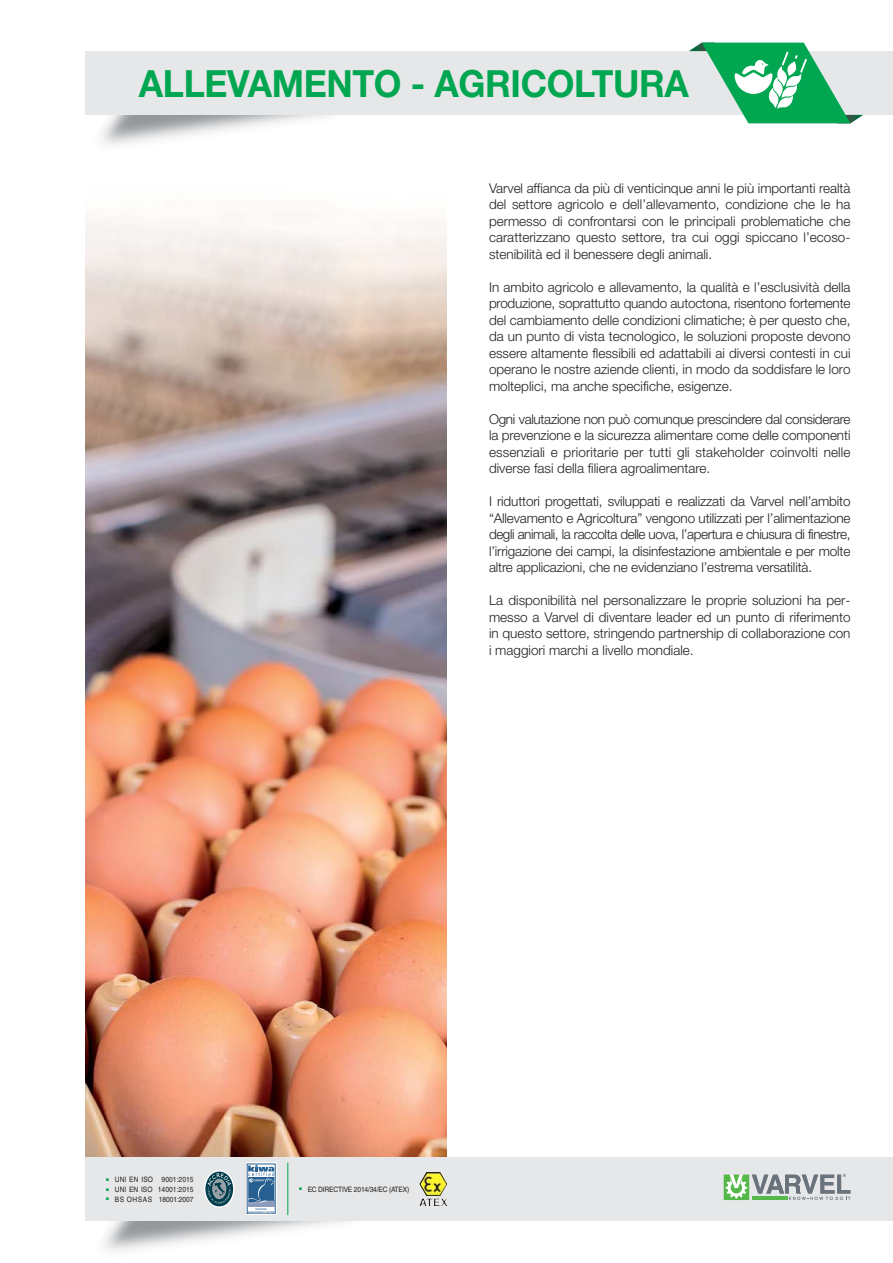
<style>
.page{position:relative;width:893px;height:1263px;background:#fff}
.page>*{position:absolute;margin:0;border:0;box-sizing:border-box;transform-origin:0 0}
.t1{font:700 37.5px "Helvetica Neue";letter-spacing:-.01em;color:#00a650;scale:.95 1}
.t2{font:300 13.5px/16.5px "Helvetica Neue";color:#231f20;text-align:justify}
.t3{font:7.35px "Helvetica";letter-spacing:.01em;color:#231f20;scale:.9 1}
.t4{font:7.35px "Helvetica";letter-spacing:-.025em;color:#231f20;scale:.9 1}
.t5{font:700 2.55px/3.2px "Calibri";letter-spacing:.03em;color:#275f90;text-align:center}
</style>
<div class="page">
<img style="left:85px;top:536px;width:361px;height:621px">
<img style="left:85px;top:219px;width:362px;height:317px">
<img style="left:85px;top:212px;width:361px;height:146px">
<div style="left:86px;top:51px;width:807px;height:64px;background:#e6e7e8"></div>
<svg style="left:689px;top:43px;width:174px;height:80px"></svg>
<div style="left:85px;top:1157px;width:808px;height:63px;background:#e6e7e8"></div>
<svg style="left:246px;top:1163px;width:30px;height:2px"></svg>
<hr style="left:287px;top:1163px;width:1px;height:52px;background:#00a650">
<svg style="left:204px;top:1165px;width:85px;height:51px"></svg>
<svg style="left:724px;top:1174px;width:126px;height:26px"></svg>
<h1 class="t1" style="left:139px;top:70px;width:580px">ALLEVAMENTO - AGRICOLTURA</h1>
<p class="t2" style="left:489px;top:181px;width:363px">Varvel affianca da più di venticinque anni le più importanti realtà del settore agricolo e dell’allevamento, condizione che le ha permesso di confrontarsi con le principali problematiche che caratterizzano questo settore, tra cui oggi spiccano l’ecoso&shy;stenibilità ed il benessere degli animali.</p>
<p class="t2" style="left:489px;top:280px;width:363px">In ambito agricolo e allevamento, la qualità e l’esclusività della produzione, soprattutto quando autoctona, risentono fortemente del cambiamento delle condizioni climatiche; è per questo che, da un punto di vista tecnologico, le soluzioni proposte devono essere altamente flessibili ed adattabili ai diversi contesti in cui operano le nostre aziende clienti, in modo da soddisfare le loro molteplici, ma anche specifiche, esigenze.</p>
<p class="t2" style="left:489px;top:412px;width:363px">Ogni valutazione non può comunque prescindere dal considerare la prevenzione e la sicurezza alimentare come delle componenti essenziali e prioritarie per tutti gli stakeholder coinvolti nelle diverse fasi della filiera agroalimentare.</p>
<p class="t2" style="left:489px;top:494px;width:363px">I riduttori progettati, sviluppati e realizzati da Varvel nell’ambito “Allevamento e Agricoltura” vengono utilizzati per l’alimentazione degli animali, la raccolta delle uova, l’apertura e chiusura di finestre, l’irrigazione dei campi, la disinfestazione ambientale e per molte altre applicazioni, che ne evidenziano l’estrema versatilità.</p>
<p class="t2" style="left:489px;top:593px;width:363px">La disponibilità nel personalizzare le proprie soluzioni ha per&shy;messo a Varvel di diventare leader ed un punto di riferimento in questo settore, stringendo partnership di collaborazione con i maggiori marchi a livello mondiale.</p>
<p class="t3" style="left:106px;top:1177px;width:98px"><sup>■</sup> UNI EN ISO 9001:2015</p>
<p class="t3" style="left:106px;top:1187px;width:98px"><sup>■</sup> UNI EN ISO 14001:2015</p>
<p class="t3" style="left:106px;top:1196px;width:98px"><sup>■</sup> BS OHSAS 18001:2007</p>
<p class="t5" style="left:248px;top:1208px;width:28px">CERTIFIED<br>MANAGEMENT SYSTEM</p>
<p class="t4" style="left:299px;top:1186px;width:124px"><sup>■</sup> EC DIRECTIVE 2014/34/EC (ATEX)</p>
</div>
